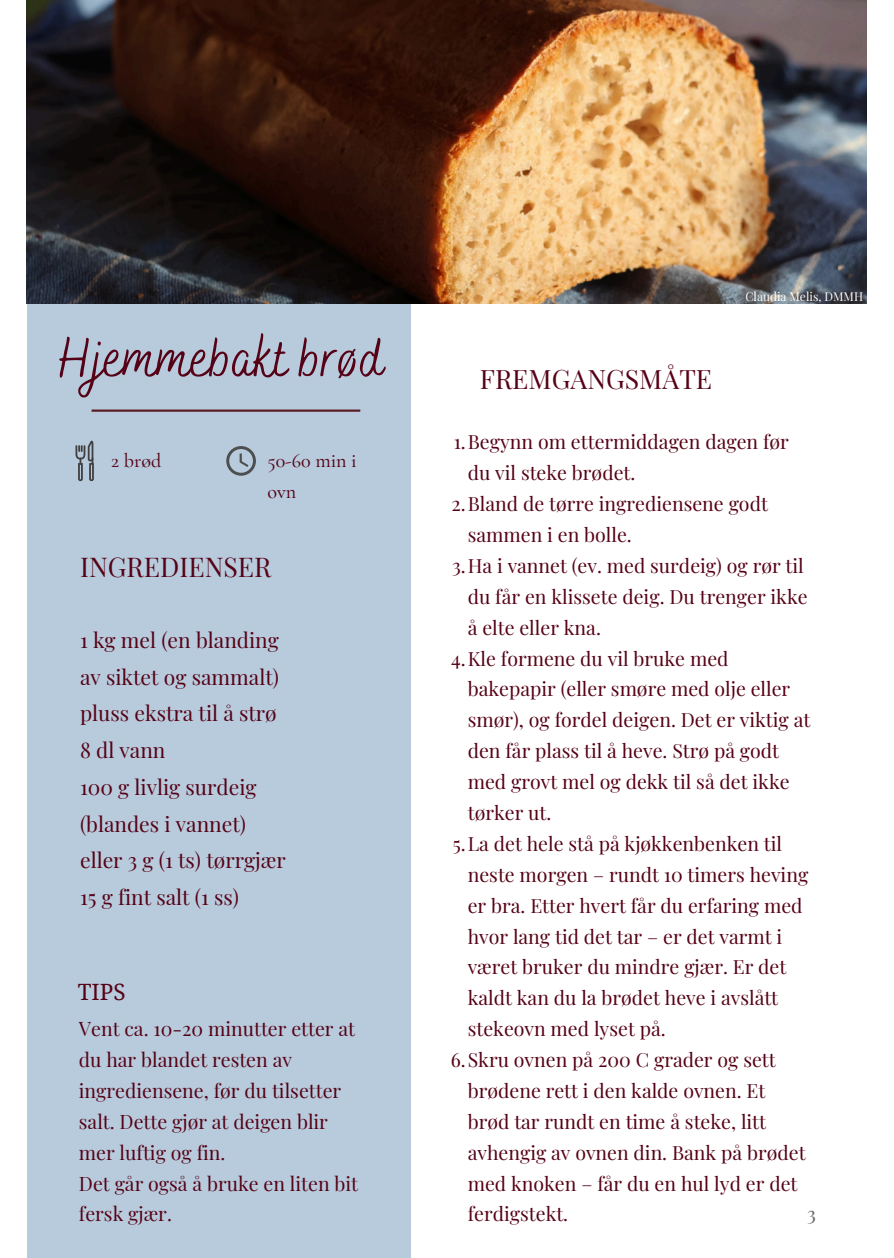
<style>
.page{position:relative;width:894px;height:1258px;background:#fff}
.page>*{position:absolute;margin:0;border:0;box-sizing:border-box;transform-origin:0 0}
.t1{font:57.3px "Bakerie Smooth";color:#560216}
.t2{font:26.7px "Playfair Display";color:#560216}
.t3{font:22.5px "Droid Serif";color:#560216}
.t4{font:21px/36.6px "Playfair Display";color:#560216}
.t5{font:500 20.1px/31.5px "Cormorant Garamond";color:#560216}
.t6{font:19.5px/30.9px "Playfair Display";color:#560216}
.t7{font:19.5px "Playfair Display";color:#696767}
.t8{font:12px "Playfair Display";color:#fff}
</style>
<div class="page">
<img style="left:27px;top:0;width:839px;height:304px">
<div style="left:27px;top:304px;width:383px;height:954px;background:#b7cbdd"></div>
<svg style="left:226px;top:446px;width:30px;height:30px"></svg>
<svg style="left:75px;top:441px;width:19px;height:40px"></svg>
<hr style="left:92px;top:409px;width:268px;height:3px;background:#5c1c26">
<p class="t1" style="left:58px;top:324px;width:327px">Hjemmebakt brød</p>
<p class="t5" style="left:111px;top:445px;width:52px">2 brød</p>
<p class="t5" style="left:267px;top:445px;width:91px">50-60 min i ovn</p>
<p class="t2" style="left:80px;top:548px;width:193px">INGREDIENSER</p>
<h6 class="t4" style="left:80px;top:621px;width:207px">1 kg mel (en blanding av siktet og sammalt) pluss ekstra til å strø<br>8 dl vann<br>100 g livlig surdeig (blandes i vannet) eller 3 g (1 ts) tørrgjær<br>15 g fint salt (1 ss)</h6>
<h2 class="t3" style="left:78px;top:979px;width:49px">TIPS</h2>
<p class="t6" style="left:79px;top:1012px;width:277px">Vent ca. 10-20 minutter etter at du har blandet resten av ingrediensene, før du tilsetter salt. Dette gjør at deigen blir mer luftig og fin.</p>
<p class="t6" style="left:79px;top:1167px;width:281px">Det går også å bruke en liten bit fersk gjær.</p>
<h1 class="t2" style="left:479px;top:360px;width:234px">FREMGANGSMÅTE</h1>
<p class="t8" style="left:745px;top:288px;width:119px">Claudia Melis, DMMH</p>
<p class="t6" style="left:467px;top:426px;width:322px;text-indent:-14px">1.Begynn om ettermiddagen dagen før du vil steke brødet.</p>
<p class="t6" style="left:467px;top:488px;width:301px;text-indent:-16px">2.Bland de tørre ingrediensene godt sammen i en bolle.</p>
<h5 class="t6" style="left:467px;top:549px;width:341px;text-indent:-16px">3.Ha i vannet (ev. med surdeig) og rør til du får en klissete deig. Du trenger ikke å elte eller kna.</h5>
<h2 class="t6" style="left:467px;top:642px;width:344px;text-indent:-17px">4.Kle formene du vil bruke med bakepapir (eller smøre med olje eller smør), og fordel deigen. Det er viktig at den får plass til å heve. Strø på godt med grovt mel og dekk til så det ikke tørker ut.</h2>
<h4 class="t6" style="left:467px;top:827px;width:342px;text-indent:-15px">5.La det hele stå på kjøkkenbenken til neste morgen – rundt 10 timers heving er bra. Etter hvert får du erfaring med hvor lang tid det tar – er det varmt i været bruker du mindre gjær. Er det kaldt kan du la brødet heve i avslått stekeovn med lyset på.</h4>
<h3 class="t6" style="left:467px;top:1043px;width:339px;text-indent:-17px">6.Skru ovnen på 200 C grader og sett brødene rett i den kalde ovnen. Et brød tar rundt en time å steke, litt avhengig av ovnen din. Bank på brødet med knoken – får du en hul lyd er det ferdigstekt.</h3>
<p class="t7" style="left:806px;top:1200px;width:10px">3</p>
</div>
